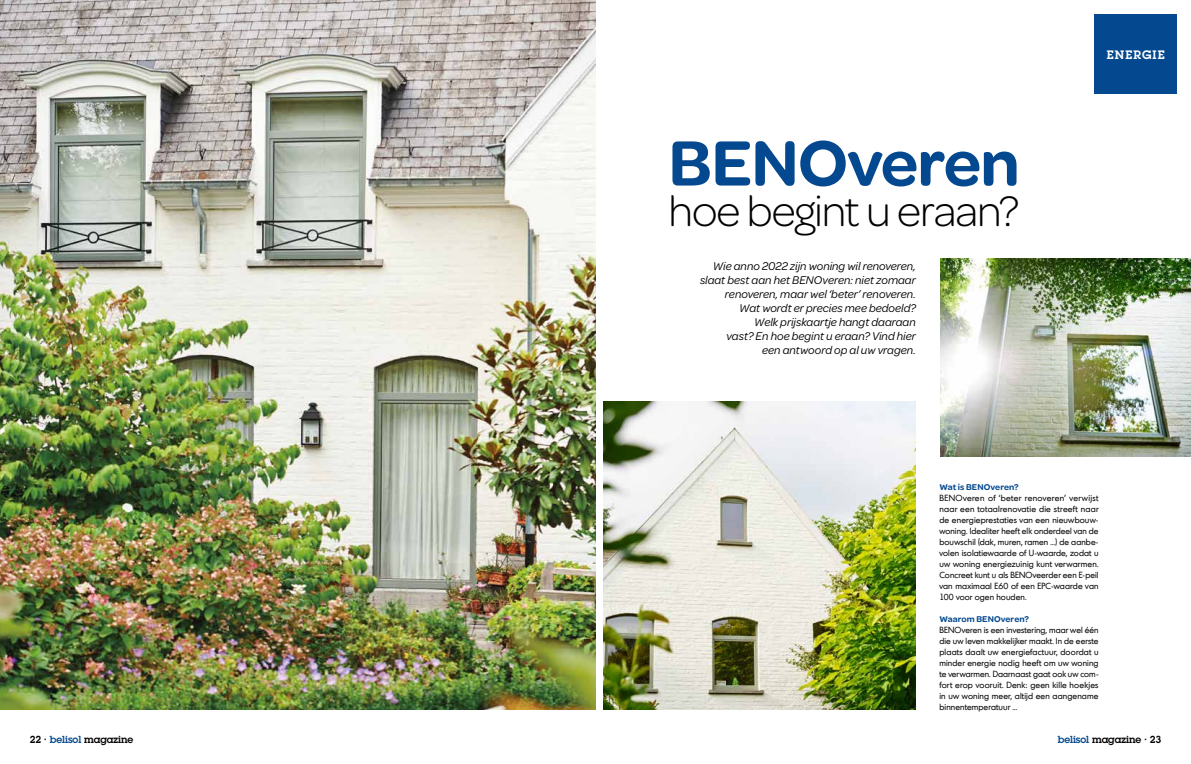
<style>
.page{position:relative;width:1191px;height:764px;background:#fff}
.page>*{position:absolute;margin:0;border:0;box-sizing:border-box;transform-origin:0 0}
.t1{font:600 68.2px "Omnes";letter-spacing:-.015em;color:#04488f}
.t2{font:300 45.5px "Omnes";letter-spacing:-.025em;color:#000}
.t3{font:italic 12px/14px "Omnes";color:#000;text-align:right}
.t4{font:600 12px "Lubalin Graph LT";letter-spacing:.09em;color:#fff}
.t5{font:600 10px "Lubalin Graph LT";letter-spacing:-.005em;color:#000}
.t6{font:600 9px "Omnes";letter-spacing:.01em;color:#04488f}
.t7{font:8.5px/11px "Montreal";letter-spacing:.015em;color:#000;text-align:justify}
.s1{color:#04488f}
</style>
<div class="page">
<img style="left:0;top:0;width:595px;height:710px">
<img style="left:940px;top:259px;width:251px;height:198px">
<img style="left:604px;top:402px;width:312px;height:308px">
<div style="left:1094px;top:14px;width:82px;height:80px;background:#04488f"></div>
<h1 class="t1" style="left:668px;top:115px;width:353px">BENOveren</h1>
<h2 class="t2" style="left:668px;top:180px;width:352px">hoe begint u eraan?</h2>
<p class="t3" style="left:700px;top:258px;width:217px">Wie anno 2022 zijn woning wil renoveren, slaat best aan het BENOveren: niet zomaar renoveren, maar wel ‘beter’ renoveren.<br>Wat wordt er precies mee bedoeld?<br>Welk prijskaartje hangt daaraan<br>vast? En hoe begint u eraan? Vind hier<br>een antwoord op al uw vragen.</p>
<h3 class="t4" style="left:1106px;top:46px;width:59px">ENERGIE</h3>
<p class="t6" style="left:939px;top:480px;width:81px">Wat is BENOveren?</p>
<p class="t7" style="left:939px;top:492px;width:161px">BENOveren of ‘beter renoveren’ verwijst naar een totaalrenovatie die streeft naar de energieprestaties van een nieuwbouw&shy;woning. Idealiter heeft elk onderdeel van de bouwschil (dak, muren, ramen ...) de aanbe&shy;volen isolatiewaarde of U-waarde, zodat u uw woning energiezuinig kunt verwarmen.<br>Concreet kunt u als BENOveerder een E-peil van maximaal E60 of een EPC-waarde van 100 voor ogen houden.</p>
<p class="t6" style="left:939px;top:612px;width:91px">Waarom BENOveren?</p>
<p class="t7" style="left:939px;top:624px;width:161px">BENOveren is een investering, maar wel één die uw leven makkelijker maakt. In de eerste plaats daalt uw energiefactuur, doordat u minder energie nodig heeft om uw woning te verwarmen. Daarnaast gaat ook uw com&shy;fort erop vooruit. Denk: geen kille hoekjes in uw woning meer, altijd een aangename binnentemperatuur ...</p>
<p class="t5" style="left:30px;top:733px;width:105px">22 · <span class="s1">belisol</span> magazine</p>
<p class="t5" style="left:1057px;top:733px;width:105px"><span class="s1">belisol</span> magazine · 23</p>
</div>
